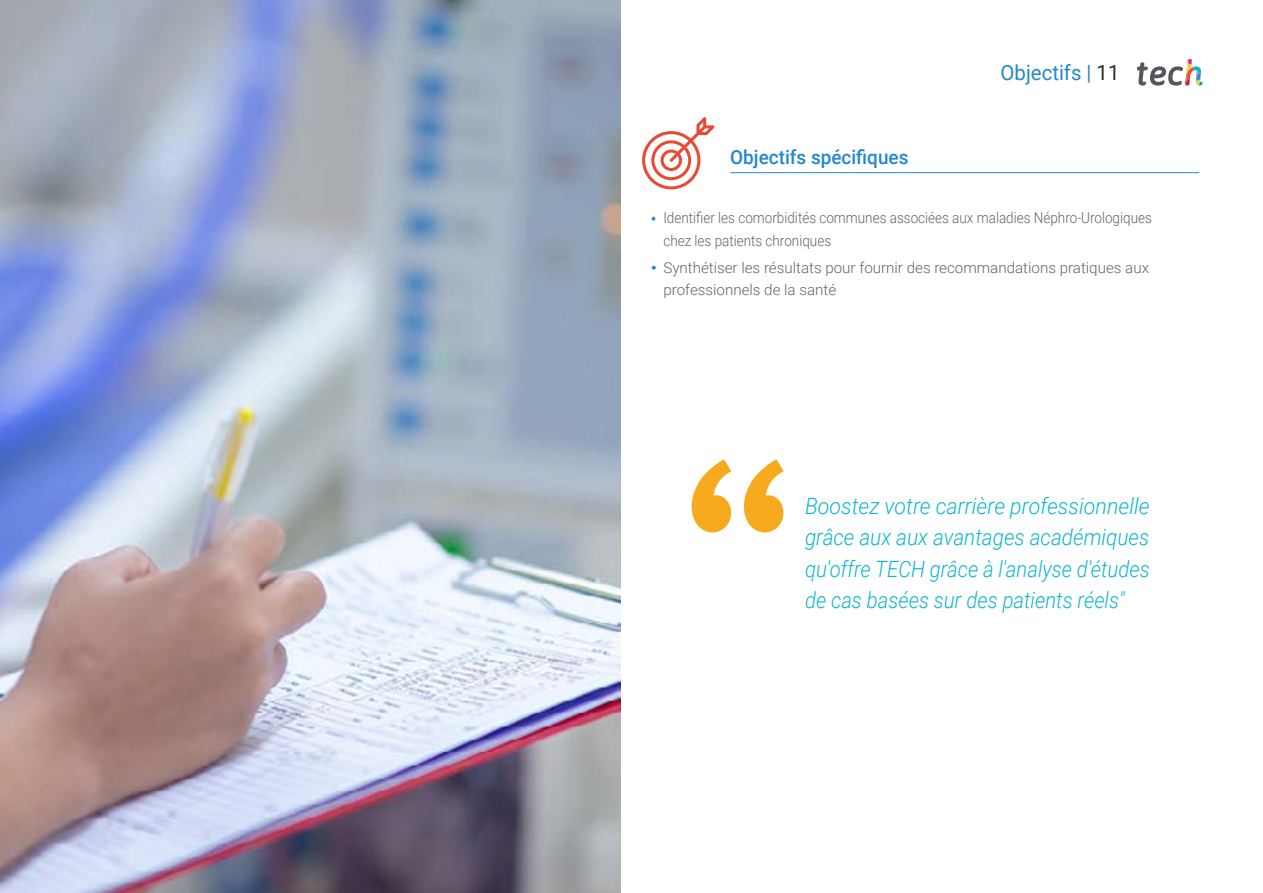
<style>
.page{position:relative;width:1263px;height:893px;background:#fff}
.page>*{position:absolute;margin:0;border:0;box-sizing:border-box;transform-origin:0 0}
.t1{font:italic 300 22.5px/31.5px "Roboto";color:#0fb6cf;text-align:justify;scale:.95 1}
.t2{font:21px "Roboto";color:#2488c9}
.t3{font:500 19.5px "Roboto";color:#2488c9}
.t4{font:300 15px/22.5px "Roboto";color:#61646a;scale:.9 1}
.t5{font:300 15px/22.5px "Roboto";color:#61646a}
.s1{color:#312e20}
</style>
<div class="page">
<hr style="left:730px;top:172px;width:469px;height:1px;background:#2488c9">
<svg style="left:642px;top:117px;width:72px;height:72px"></svg>
<img style="left:0;top:0;width:621px;height:893px">
<svg style="left:692px;top:459px;width:92px;height:73px"></svg>
<svg style="left:1137px;top:59px;width:65px;height:27px"></svg>
<p class="t3" style="left:730px;top:144px;width:180px">Objectifs spécifiques</p>
<p class="t2" style="left:1000px;top:57px;width:120px">Objectifs | <span class="s1">11</span></p>
<p class="t4" style="left:663px;top:206px;width:544px">Identifier les comorbidités communes associées aux maladies Néphro-Urologiques chez les patients chroniques</p>
<p class="t5" style="left:663px;top:255px;width:487px">Synthétiser les résultats pour fournir des recommandations pratiques aux professionnels de la santé</p>
<p class="t1" style="left:805px;top:489px;width:364px">Boostez votre carrière professionnelle grâce aux aux avantages académiques qu'offre TECH grâce à l'analyse d'études de cas basées sur des patients réels"</p>
</div>
